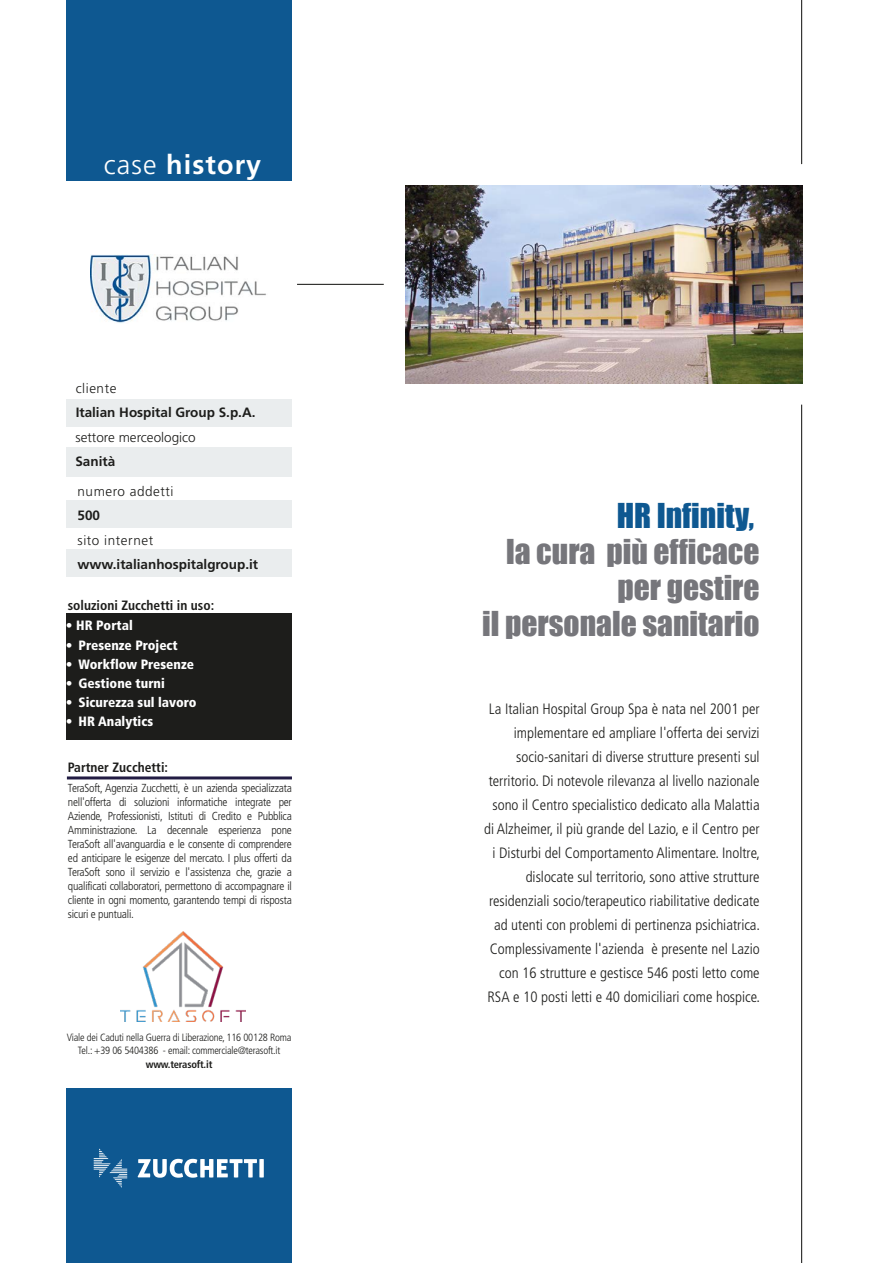
<style>
.page{position:relative;width:893px;height:1263px;background:#fff}
.page>*{position:absolute;margin:0;border:0;box-sizing:border-box;transform-origin:0 0}
.t1{font:31.5px/36px "Impact";color:#76767b;text-align:right}
.t2{font:31.5px "Impact";color:#0e5891}
.t3{font:700 27px "Frutiger";letter-spacing:.04em;color:#fff}
.t4{font:300 condensed 15px/24px "Frutiger";color:#1d1d1b;text-align:right}
.t5{font:900 condensed 13.5px "Frutiger";color:#fff}
.t6{font:700 13.5px "Frutiger";color:#1d1d1b}
.t7{font:700 condensed 13.5px "Frutiger";color:#1d1d1b}
.t8{font:300 13.5px "Frutiger";letter-spacing:.04em;color:#1d1d1b}
.t9{font:300 13.5px "Frutiger";color:#1d1d1b}
.t10{font:300 condensed 11.7px/14px "Frutiger";letter-spacing:-.02em;color:#1d1d1b;text-align:justify}
.t11{font:300 condensed 10.5px/13.5px "Frutiger";letter-spacing:-.02em;color:#1d1d1b;text-align:center}
.t12{font:700 condensed 10.5px "Frutiger";letter-spacing:-.02em;color:#1d1d1b}
.s1{font-weight:300}
</style>
<div class="page">
<div style="left:67px;top:0;width:225px;height:181px;background:#0e5891"></div>
<div style="left:67px;top:1088px;width:225px;height:175px;background:#0e5891"></div>
<div style="left:67px;top:613px;width:225px;height:126px;background:#1d1d1b"></div>
<div style="left:67px;top:448px;width:225px;height:29px;background:#eaedee"></div>
<div style="left:67px;top:500px;width:225px;height:27px;background:#eaedee"></div>
<div style="left:67px;top:549px;width:225px;height:28px;background:#eaedee"></div>
<div style="left:67px;top:399px;width:225px;height:27px;background:#eaedee"></div>
<hr style="left:297px;top:284px;width:87px;height:1px;background:#1d1d1b">
<hr style="left:801px;top:0;width:1px;height:164px;background:#1d1d1b">
<hr style="left:801px;top:405px;width:1px;height:858px;background:#1d1d1b">
<hr style="left:67px;top:776px;width:225px;height:3px;background:#221c43">
<img style="left:91px;top:254px;width:175px;height:69px">
<img style="left:405px;top:185px;width:397px;height:198px">
<img style="left:120px;top:932px;width:125px;height:89px">
<svg style="left:138px;top:1159px;width:126px;height:19px"></svg>
<svg style="left:94px;top:1148px;width:33px;height:40px"></svg>
<h2 class="t3" style="left:104px;top:149px;width:159px"><span class="s1">case</span> history</h2>
<p class="t8" style="left:76px;top:380px;width:42px">cliente</p>
<p class="t6" style="left:76px;top:404px;width:181px">Italian Hospital Group S.p.A.</p>
<p class="t9" style="left:75px;top:430px;width:122px">settore merceologico</p>
<p class="t6" style="left:75px;top:453px;width:41px">Sanità</p>
<p class="t8" style="left:78px;top:483px;width:98px">numero addetti</p>
<p class="t6" style="left:78px;top:507px;width:24px">500</p>
<p class="t8" style="left:78px;top:533px;width:77px">sito internet</p>
<p class="t6" style="left:78px;top:556px;width:182px">www.italianhospitalgroup.it</p>
<p class="t7" style="left:68px;top:597px;width:148px">soluzioni Zucchetti in uso:</p>
<p class="t5" style="left:66px;top:617px;width:68px">• HR Portal</p>
<p class="t5" style="left:66px;top:637px;width:113px">• Presenze Project</p>
<p class="t5" style="left:66px;top:656px;width:130px">• Workflow Presenze</p>
<p class="t5" style="left:66px;top:675px;width:100px">• Gestione turni</p>
<p class="t5" style="left:66px;top:694px;width:132px">• Sicurezza sul lavoro</p>
<p class="t5" style="left:66px;top:713px;width:89px">• HR Analytics</p>
<p class="t7" style="left:68px;top:759px;width:102px">Partner Zucchetti:</p>
<p class="t10" style="left:68px;top:781px;width:225px">TeraSoft, Agenzia Zucchetti, è un azienda specializzata nell'offerta di soluzioni informatiche integrate per Aziende, Professionisti, Istituti di Credito e Pubblica Amministrazione. La decennale esperienza pone TeraSoft all'avanguardia e le consente di comprendere ed anticipare le esigenze del mercato. I plus offerti da TeraSoft sono il servizio e l'assistenza che, grazie a qualificati collaboratori, permettono di accompagnare il cliente in ogni momento, garantendo tempi di risposta sicuri e puntuali.</p>
<p class="t11" style="left:67px;top:1030px;width:226px">Viale dei Caduti nella Guerra di Liberazione, 116 00128 Roma<br>Tel.: +39 06 5404386 - email: commerciale@terasoft.it</p>
<p class="t12" style="left:146px;top:1058px;width:68px">www.terasoft.it</p>
<h1 class="t2" style="left:617px;top:491px;width:139px">HR Infinity,</h1>
<h1 class="t1" style="left:482px;top:533px;width:279px">la cura più efficace per gestire<br>il personale sanitario</h1>
<p class="t4" style="left:484px;top:697px;width:278px">La Italian Hospital Group Spa è nata nel 2001 per implementare ed ampliare l'offerta dei servizi socio-sanitari di diverse strutture presenti sul territorio. Di notevole rilevanza al livello nazionale sono il Centro specialistico dedicato alla Malattia di Alzheimer, il più grande del Lazio, e il Centro per i Disturbi del Comportamento Alimentare. Inoltre, dislocate sul territorio, sono attive strutture residenziali socio/terapeutico riabilitative dedicate ad utenti con problemi di pertinenza psichiatrica.<br>Complessivamente l'azienda è presente nel Lazio con 16 strutture e gestisce 546 posti letto come RSA e 10 posti letti e 40 domiciliari come hospice.</p>
</div>
